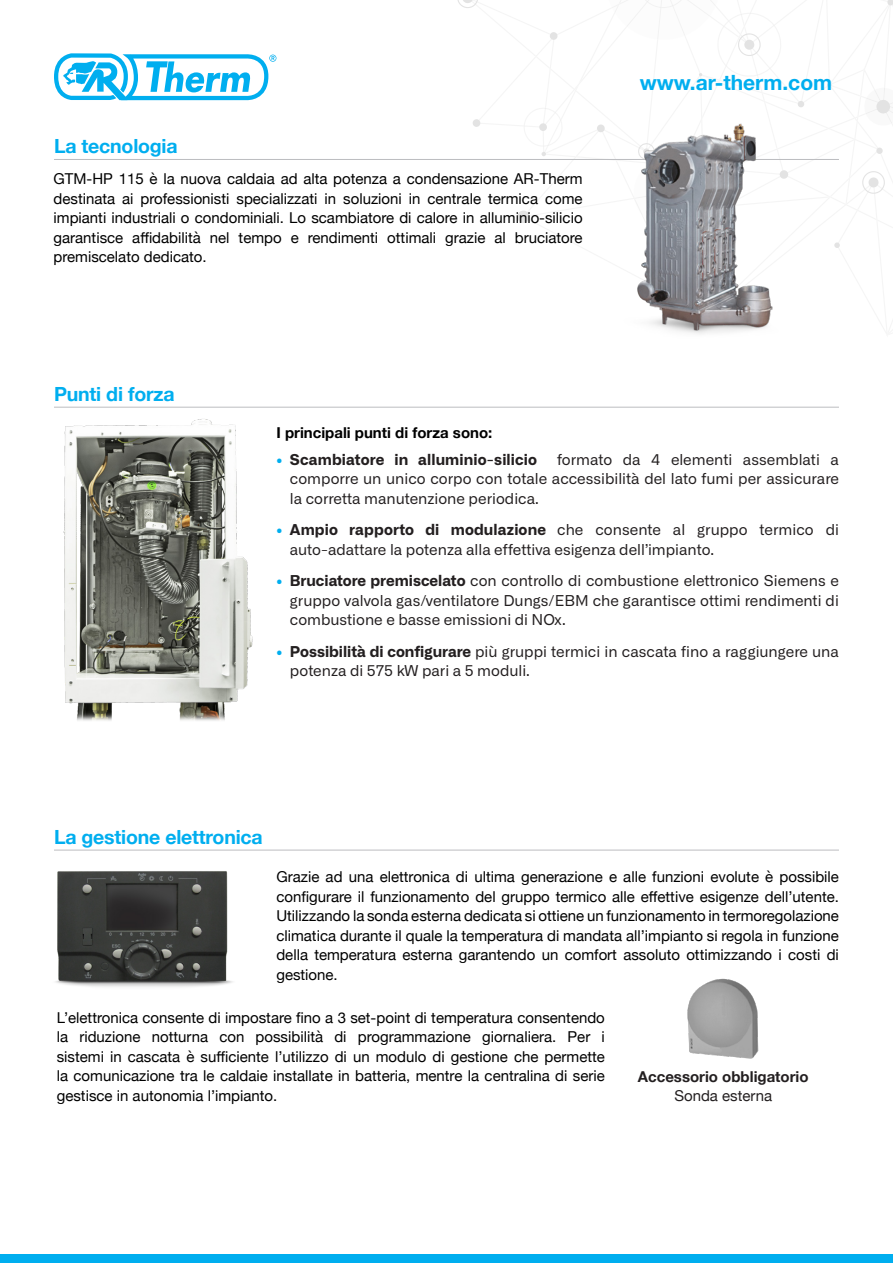
<style>
.page{position:relative;width:893px;height:1263px;background:#fff}
.page>*{position:absolute;margin:0;border:0;box-sizing:border-box;transform-origin:0 0}
.t1{font:700 21px "Helvetica Neue";color:#00aeef}
.t2{font:700 19.5px "Helvetica Neue";letter-spacing:-.01em;color:#00aeef}
.t3{font:15px/19.5px "Helvetica Neue";color:#000;text-align:justify}
.t4{font:15px/19.5px "Alliance No.1";color:#231f20;text-align:justify}
.t5{font:700 15px "Alliance No.1";letter-spacing:.01em;color:#231f20}
.t6{font:700 15px "Helvetica Neue";color:#000}
.t7{font:700 15px "Helvetica Neue";color:#231f20}
.t8{font:15px "Helvetica Neue";color:#231f20}
.s1{color:#00aeef}
.s2{font-weight:700;color:#00aeef}
.s3{font-weight:700}
</style>
<div class="page">
<svg style="left:457px;top:0;width:436px;height:248px"></svg>
<svg style="left:54px;top:53px;width:222px;height:48px"></svg>
<div style="left:0;top:1254px;width:893px;height:9px;background:#00aeef"></div>
<hr style="left:54px;top:159px;width:785px;height:1px;background:#bcbdc0">
<hr style="left:54px;top:850px;width:785px;height:1px;background:#bcbdc0">
<hr style="left:54px;top:407px;width:785px;height:1px;background:#bcbdc0">
<img style="left:571px;top:119px;width:244px;height:215px">
<img style="left:63px;top:419px;width:190px;height:302px">
<img style="left:55px;top:871px;width:178px;height:116px">
<img style="left:687px;top:978px;width:72px;height:81px">
<p class="t2" style="left:54px;top:131px;width:125px">La tecnologia</p>
<p class="t3" style="left:54px;top:170px;width:530px">GTM-HP 115 è la nuova caldaia ad alta potenza a condensazione AR-Therm destinata ai professionisti specializzati in soluzioni in centrale termica come impianti industriali o condominiali. Lo scambiatore di calore in alluminio-silicio garantisce affidabilità nel tempo e rendimenti ottimali grazie al bruciatore premiscelato dedicato.</p>
<p class="t2" style="left:54px;top:378px;width:122px">Punti di forza</p>
<h1 class="t1" style="left:640px;top:66px;width:194px">www.ar-therm.com</h1>
<p class="t6" style="left:276px;top:420px;width:218px">I principali punti di forza sono:</p>
<p class="t5" style="left:276px;top:449px;width:262px"><span class="s1">•</span> Scambiatore in alluminio-silicio</p>
<p class="t4" style="left:290px;top:449px;width:551px;text-indent:267px">formato da 4 elementi assemblati a comporre un unico corpo con totale accessibilità del lato fumi per assicurare la corretta manutenzione periodica.</p>
<p class="t4" style="left:276px;top:520px;width:564px"><span class="s2">•</span> <span class="s3">Ampio rapporto di modulazione</span> che consente al gruppo termico di</p>
<p class="t4" style="left:290px;top:539px;width:426px">auto-adattare la potenza alla effettiva esigenza dell’impianto.</p>
<p class="t4" style="left:290px;top:571px;width:551px;text-indent:-14px"><span class="s2">•</span> <span class="s3">Bruciatore premiscelato</span> con controllo di combustione elettronico Siemens e gruppo valvola gas/ventilatore Dungs/EBM che garantisce ottimi rendimenti di combustione e basse emissioni di NOx.</p>
<p class="t4" style="left:290px;top:641px;width:550px;text-indent:-14px"><span class="s2">•</span> <span class="s3">Possibilità di configurare</span> più gruppi termici in cascata fino a raggiungere una potenza di 575 kW pari a 5 moduli.</p>
<p class="t2" style="left:54px;top:821px;width:210px">La gestione elettronica</p>
<p class="t3" style="left:276px;top:868px;width:564px">Grazie ad una elettronica di ultima generazione e alle funzioni evolute è possibile configurare il funzionamento del gruppo termico alle effettive esigenze dell’utente.<br>Utilizzando la sonda esterna dedicata si ottiene un funzionamento in termoregolazione climatica durante il quale la temperatura di mandata all’impianto si regola in funzione della temperatura esterna garantendo un comfort assoluto ottimizzando i costi di gestione.</p>
<p class="t3" style="left:57px;top:1009px;width:550px">L’elettronica consente di impostare fino a 3 set-point di temperatura consentendo la riduzione notturna con possibilità di programmazione giornaliera. Per i sistemi in cascata è sufficiente l’utilizzo di un modulo di gestione che permette la comunicazione tra le caldaie installate in batteria, mentre la centralina di serie gestisce in autonomia l’impianto.</p>
<p class="t7" style="left:638px;top:1065px;width:172px">Accessorio obbligatorio</p>
<p class="t8" style="left:674px;top:1084px;width:99px">Sonda esterna</p>
</div>
